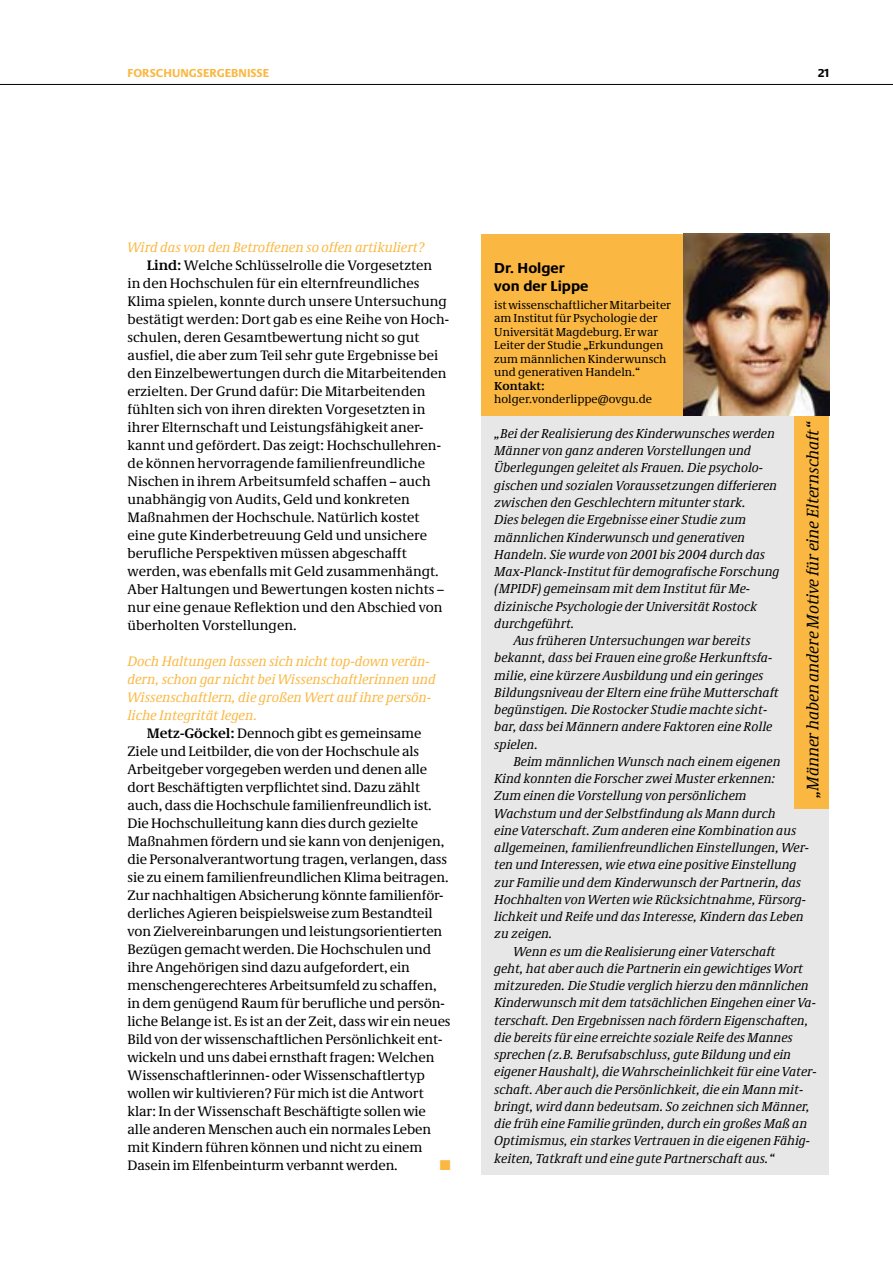
<style>
.page{position:relative;width:893px;height:1263px;background:#fff}
.page>*{position:absolute;margin:0;border:0;box-sizing:border-box;transform-origin:0 0}
.t1{font:italic 17.25px "Neue Demos";letter-spacing:-.005em;color:#000}
.t2{font:700 15px/18px "Neue Praxis";color:#000}
.t3{font:14.25px "Neue Demos";letter-spacing:-.01em;color:#000}
.t4{font:italic 14.25px "Neue Demos";color:#fab842}
.t5{font:14.25px "Zapf Dingbats ITC";color:#fab842}
.t6{font:italic 13.5px "Neue Demos";color:#000}
.t7{font:12px/13.5px "Neue Demos";color:#000}
.t8{font:700 12px "Neue Praxis";letter-spacing:.005em;color:#fab842}
.t9{font:700 12px "Neue Praxis";color:#000}
.s1{font-weight:700}
</style>
<div class="page">
<hr style="left:0;top:84px;width:893px;height:1px;background:#000">
<div style="left:481px;top:416px;width:348px;height:758px;background:#e7e7e7"></div>
<div style="left:481px;top:234px;width:203px;height:182px;background:#fab842"></div>
<div style="left:794px;top:403px;width:35px;height:406px;background:#fab842"></div>
<img style="left:684px;top:234px;width:145px;height:182px">
<p class="t8" style="left:128px;top:66px;width:143px">FoRSCHunGSERGEBnISSE</p>
<p class="t9" style="left:818px;top:66px;width:13px">21</p>
<p class="t4" style="left:128px;top:239px;width:298px">Wird das von den Betroffenen so offen artikuliert?</p>
<p class="t3" style="left:147px;top:257px;width:287px"><span class="s1">Lind:</span> Welche Schlüsselrolle die Vorgesetzten</p>
<p class="t3" style="left:128px;top:275px;width:293px">in den Hochschulen für ein elternfreundliches</p>
<p class="t3" style="left:128px;top:293px;width:321px">Klima spielen, konnte durch unsere Untersuchung</p>
<p class="t3" style="left:128px;top:311px;width:323px">bestätigt werden: Dort gab es eine Reihe von Hoch-</p>
<p class="t3" style="left:128px;top:329px;width:294px">schulen, deren Gesamtbewertung nicht so gut</p>
<p class="t3" style="left:128px;top:347px;width:312px">ausfiel, die aber zum Teil sehr gute Ergebnisse bei</p>
<p class="t3" style="left:128px;top:365px;width:321px">den Einzelbewertungen durch die Mitarbeitenden</p>
<p class="t3" style="left:128px;top:383px;width:299px">erzielten. Der Grund dafür: Die Mitarbeitenden</p>
<p class="t3" style="left:128px;top:401px;width:299px">fühlten sich von ihren direkten Vorgesetzten in</p>
<p class="t3" style="left:128px;top:419px;width:297px">ihrer Elternschaft und Leistungsfähigkeit aner-</p>
<p class="t3" style="left:128px;top:437px;width:315px">kannt und gefördert. Das zeigt: Hochschullehren-</p>
<p class="t3" style="left:128px;top:455px;width:299px">de können hervorragende familienfreundliche</p>
<p class="t3" style="left:128px;top:473px;width:305px">Nischen in ihrem Arbeitsumfeld schaffen – auch</p>
<p class="t3" style="left:128px;top:491px;width:284px">unabhängig von Audits, Geld und konkreten</p>
<p class="t3" style="left:128px;top:509px;width:293px">Maßnahmen der Hochschule. Natürlich kostet</p>
<p class="t3" style="left:128px;top:527px;width:301px">eine gute Kinderbetreuung Geld und unsichere</p>
<p class="t3" style="left:128px;top:545px;width:281px">berufliche Perspektiven müssen abgeschafft</p>
<p class="t3" style="left:128px;top:563px;width:313px">werden, was ebenfalls mit Geld zusammenhängt.</p>
<p class="t3" style="left:128px;top:581px;width:318px">Aber Haltungen und Bewertungen kosten nichts –</p>
<p class="t3" style="left:128px;top:599px;width:317px">nur eine genaue Reflektion und den Abschied von</p>
<p class="t3" style="left:128px;top:617px;width:171px">überholten Vorstellungen.</p>
<p class="t4" style="left:128px;top:653px;width:304px">Doch Haltungen lassen sich nicht top-down verän-</p>
<p class="t4" style="left:128px;top:671px;width:310px">dern, schon gar nicht bei Wissenschaftlerinnen und</p>
<p class="t4" style="left:128px;top:689px;width:305px">Wissenschaftlern, die großen Wert auf ihre persön-</p>
<p class="t4" style="left:128px;top:707px;width:131px">liche Integrität legen.</p>
<p class="t3" style="left:147px;top:725px;width:276px"><span class="s1">Metz-Göckel:</span> Dennoch gibt es gemeinsame</p>
<p class="t3" style="left:128px;top:743px;width:293px">Ziele und Leitbilder, die von der Hochschule als</p>
<p class="t3" style="left:128px;top:761px;width:301px">Arbeitgeber vorgegeben werden und denen alle</p>
<p class="t3" style="left:128px;top:779px;width:294px">dort Beschäftigten verpflichtet sind. Dazu zählt</p>
<p class="t3" style="left:128px;top:797px;width:306px">auch, dass die Hochschule familienfreundlich ist.</p>
<p class="t3" style="left:128px;top:815px;width:292px">Die Hochschulleitung kann dies durch gezielte</p>
<p class="t3" style="left:128px;top:833px;width:318px">Maßnahmen fördern und sie kann von denjenigen,</p>
<p class="t3" style="left:128px;top:851px;width:321px">die Personalverantwortung tragen, verlangen, dass</p>
<p class="t3" style="left:128px;top:869px;width:323px">sie zu einem familienfreundlichen Klima beitragen.</p>
<p class="t3" style="left:128px;top:887px;width:317px">Zur nachhaltigen Absicherung könnte familienför-</p>
<p class="t3" style="left:128px;top:905px;width:307px">derliches Agieren beispielsweise zum Bestandteil</p>
<p class="t3" style="left:128px;top:923px;width:316px">von Zielvereinbarungen und leistungsorientierten</p>
<p class="t3" style="left:128px;top:941px;width:305px">Bezügen gemacht werden. Die Hochschulen und</p>
<p class="t3" style="left:128px;top:959px;width:284px">ihre Angehörigen sind dazu aufgefordert, ein</p>
<p class="t3" style="left:128px;top:976px;width:311px">menschengerechteres Arbeitsumfeld zu schaffen,</p>
<p class="t3" style="left:128px;top:994px;width:319px">in dem genügend Raum für berufliche und persön-</p>
<p class="t3" style="left:128px;top:1012px;width:324px">liche Belange ist. Es ist an der Zeit, dass wir ein neues</p>
<p class="t3" style="left:128px;top:1030px;width:316px">Bild von der wissenschaftlichen Persönlichkeit ent-</p>
<p class="t3" style="left:128px;top:1048px;width:308px">wickeln und uns dabei ernsthaft fragen: Welchen</p>
<p class="t3" style="left:128px;top:1066px;width:299px">Wissenschaftlerinnen- oder Wissenschaftlertyp</p>
<p class="t3" style="left:128px;top:1084px;width:298px">wollen wir kultivieren? Für mich ist die Antwort</p>
<p class="t3" style="left:128px;top:1102px;width:300px">klar: In der Wissenschaft Beschäftigte sollen wie</p>
<p class="t3" style="left:128px;top:1120px;width:305px">alle anderen Menschen auch ein normales Leben</p>
<p class="t3" style="left:128px;top:1138px;width:296px">mit Kindern führen können und nicht zu einem</p>
<p class="t3" style="left:128px;top:1156px;width:272px">Dasein im Elfenbeinturm verbannt werden.</p>
<p class="t5" style="left:440px;top:1158px;width:12px">■</p>
<h3 class="t2" style="left:494px;top:259px;width:96px">Dr. Holger von der lippe</h3>
<p class="t7" style="left:494px;top:298px;width:178px">ist wissenschaftlicher Mitarbeiter am Institut für Psychologie der<br>Universität Magdeburg. Er war<br>Leiter der Studie „Erkundungen zum männlichen Kinderwunsch und generativen Handeln.“<br><span class="s1">Kontakt: </span>holger.vonderlippe@ovgu.de</p>
<p class="t1" style="left:802px;top:798px;width:378px;rotate:-90deg">„Männer haben andere Motive für eine Elternschaft“</p>
<p class="t6" style="left:494px;top:425px;width:282px">„Bei der Realisierung des Kinderwunsches werden</p>
<p class="t6" style="left:494px;top:442px;width:258px">Männer von ganz anderen Vorstellungen und</p>
<p class="t6" style="left:494px;top:460px;width:270px">Überlegungen geleitet als Frauen. Die psycholo-</p>
<p class="t6" style="left:494px;top:477px;width:284px">gischen und sozialen Voraussetzungen differieren</p>
<p class="t6" style="left:494px;top:494px;width:253px">zwischen den Geschlechtern mitunter stark.</p>
<p class="t6" style="left:494px;top:511px;width:253px">Dies belegen die Ergebnisse einer Studie zum</p>
<p class="t6" style="left:494px;top:529px;width:252px">männlichen Kinderwunsch und generativen</p>
<p class="t6" style="left:494px;top:546px;width:272px">Handeln. Sie wurde von 2001 bis 2004 durch das</p>
<p class="t6" style="left:494px;top:563px;width:287px">Max-Planck-Institut für demografische Forschung</p>
<p class="t6" style="left:494px;top:580px;width:257px">(MPIDF) gemeinsam mit dem Institut für Me-</p>
<p class="t6" style="left:494px;top:598px;width:264px">dizinische Psychologie der Universität Rostock</p>
<p class="t6" style="left:494px;top:615px;width:82px">durchgeführt.</p>
<p class="t6" style="left:513px;top:632px;width:239px">Aus früheren Untersuchungen war bereits</p>
<p class="t6" style="left:494px;top:649px;width:279px">bekannt, dass bei Frauen eine große Herkunftsfa-</p>
<p class="t6" style="left:494px;top:667px;width:271px">milie, eine kürzere Ausbildung und ein geringes</p>
<p class="t6" style="left:494px;top:684px;width:286px">Bildungsniveau der Eltern eine frühe Mutterschaft</p>
<p class="t6" style="left:494px;top:701px;width:274px">begünstigen. Die Rostocker Studie machte sicht-</p>
<p class="t6" style="left:494px;top:719px;width:280px">bar, dass bei Männern andere Faktoren eine Rolle</p>
<p class="t6" style="left:494px;top:736px;width:45px">spielen.</p>
<p class="t6" style="left:513px;top:753px;width:269px">Beim männlichen Wunsch nach einem eigenen</p>
<p class="t6" style="left:494px;top:770px;width:282px">Kind konnten die Forscher zwei Muster erkennen:</p>
<p class="t6" style="left:494px;top:788px;width:254px">Zum einen die Vorstellung von persönlichem</p>
<p class="t6" style="left:494px;top:805px;width:283px">Wachstum und der Selbstfindung als Mann durch</p>
<p class="t6" style="left:494px;top:822px;width:303px">eine Vaterschaft. Zum anderen eine Kombination aus</p>
<p class="t6" style="left:494px;top:839px;width:316px">allgemeinen, familienfreundlichen Einstellungen, Wer-</p>
<p class="t6" style="left:494px;top:857px;width:304px">ten und Interessen, wie etwa eine positive Einstellung</p>
<p class="t6" style="left:494px;top:874px;width:308px">zur Familie und dem Kinderwunsch der Partnerin, das</p>
<p class="t6" style="left:494px;top:891px;width:313px">Hochhalten von Werten wie Rücksichtnahme, Fürsorg-</p>
<p class="t6" style="left:494px;top:908px;width:311px">lichkeit und Reife und das Interesse, Kindern das Leben</p>
<p class="t6" style="left:494px;top:926px;width:60px">zu zeigen.</p>
<p class="t6" style="left:513px;top:943px;width:264px">Wenn es um die Realisierung einer Vaterschaft</p>
<p class="t6" style="left:494px;top:960px;width:310px">geht, hat aber auch die Partnerin ein gewichtiges Wort</p>
<p class="t6" style="left:494px;top:977px;width:316px">mitzureden. Die Studie verglich hierzu den männlichen</p>
<p class="t6" style="left:494px;top:995px;width:323px">Kinderwunsch mit dem tatsächlichen Eingehen einer Va-</p>
<p class="t6" style="left:494px;top:1012px;width:316px">terschaft. Den Ergebnissen nach fördern Eigenschaften,</p>
<p class="t6" style="left:494px;top:1029px;width:300px">die bereits für eine erreichte soziale Reife des Mannes</p>
<p class="t6" style="left:494px;top:1046px;width:298px">sprechen (z.B. Berufsabschluss, gute Bildung und ein</p>
<p class="t6" style="left:494px;top:1064px;width:324px">eigener Haushalt), die Wahrscheinlichkeit für eine Vater-</p>
<p class="t6" style="left:494px;top:1081px;width:310px">schaft. Aber auch die Persönlichkeit, die ein Mann mit-</p>
<p class="t6" style="left:494px;top:1098px;width:317px">bringt, wird dann bedeutsam. So zeichnen sich Männer,</p>
<p class="t6" style="left:494px;top:1115px;width:314px">die früh eine Familie gründen, durch ein großes Maß an</p>
<p class="t6" style="left:494px;top:1133px;width:317px">Optimismus, ein starkes Vertrauen in die eigenen Fähig-</p>
<p class="t6" style="left:494px;top:1150px;width:281px">keiten, Tatkraft und eine gute Partnerschaft aus.“</p>
</div>
